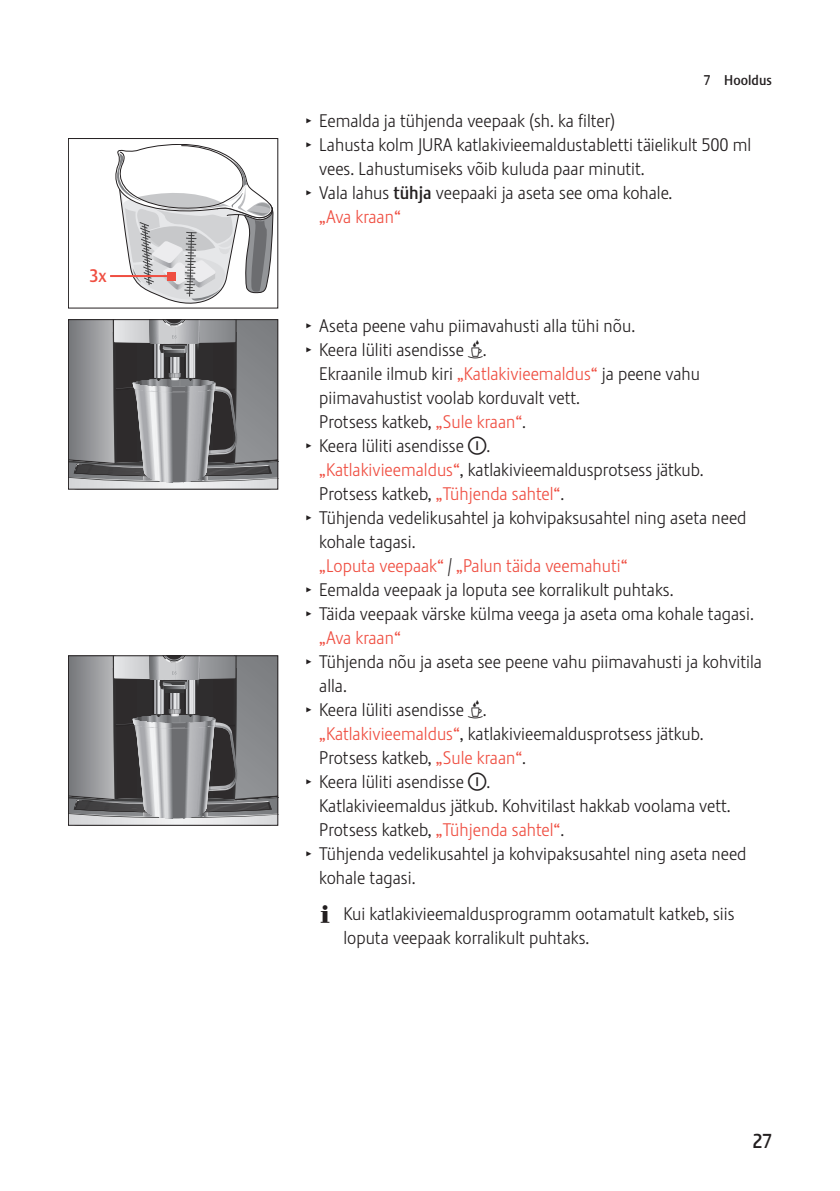
<style>
.page{position:relative;width:840px;height:1191px;background:#fff}
.page>*{position:absolute;margin:0;border:0;box-sizing:border-box;transform-origin:0 0}
.t1{font:20px "Stalemate Pro 2 J Medium";color:#231f20}
.t2{font:18px/24px "Stalemate Pro 2 J Light";color:#231f20}
.t3{font:18px "Stalemate Pro 2 J Light";color:#ef4e41}
.t4{font:18px "Stalemate Pro 2 J Medium";color:#ef4e41}
.t5{font:14px "Stalemate Pro 2 J Medium";color:#231f20}
.s1{font-family:"Jura Pict 2006";font-size:14px}
.s2{font-family:"Stalemate Pro 2 J Medium"}
.s3{font-family:"Jura Pict 2006"}
.s4{color:#ef4e41}
.s5{color:#231f20}
</style>
<div class="page">
<svg style="left:115px;top:144px;width:158px;height:159px"></svg>
<div style="left:68px;top:138px;width:210px;height:170px;border:1px solid #231f20"></div>
<hr style="left:110px;top:275px;width:62px;height:2px;background:#ef4e41">
<div style="left:168px;top:272px;width:8px;height:8px;background:#ef4e41"></div>
<svg style="left:70px;top:321px;width:206px;height:166px;background:#828284"></svg>
<div style="left:68px;top:319px;width:210px;height:170px;border:1px solid #231f20"></div>
<svg style="left:70px;top:657px;width:206px;height:166px;background:#818284"></svg>
<div style="left:68px;top:655px;width:210px;height:170px;border:1px solid #231f20"></div>
<p class="t4" style="left:90px;top:265px;width:18px">3x</p>
<p class="t5" style="left:703px;top:72px;width:70px">7 Hooldus</p>
<p class="t2" style="left:306px;top:109px;width:310px"><span class="s1">T</span> Eemalda ja tühjenda veepaak (sh. ka filter)</p>
<p class="t2" style="left:306px;top:133px;width:446px"><span class="s1">T</span> Lahusta kolm JURA katlakivieemaldustabletti täielikult 500 ml</p>
<p class="t2" style="left:319px;top:157px;width:325px">vees. Lahustumiseks võib kuluda paar minutit.</p>
<p class="t2" style="left:306px;top:181px;width:365px"><span class="s1">T</span> Vala lahus <span class="s2">tühja</span> veepaaki ja aseta see oma kohale.</p>
<p class="t3" style="left:319px;top:206px;width:83px">„Ava kraan“</p>
<p class="t2" style="left:306px;top:314px;width:328px"><span class="s1">T</span> Aseta peene vahu piimavahusti alla tühi nõu.<br><span class="s1">T</span> Keera lüliti asendisse <span class="s3">x</span>.</p>
<p class="t2" style="left:319px;top:362px;width:382px">Ekraanile ilmub kiri <span class="s4">„Katlakivieemaldus“</span> ja peene vahu</p>
<p class="t2" style="left:319px;top:386px;width:260px">piimavahustist voolab korduvalt vett.</p>
<p class="t2" style="left:319px;top:410px;width:206px">Protsess katkeb, <span class="s4">„Sule kraan“</span>.</p>
<p class="t2" style="left:306px;top:434px;width:183px"><span class="s1">T</span> Keera lüliti asendisse <span class="s3">°</span>.</p>
<p class="t2" style="left:319px;top:458px;width:384px"><span class="s4">„Katlakivieemaldus“</span>, katlakivieemaldusprotsess jätkub.</p>
<p class="t2" style="left:319px;top:482px;width:244px">Protsess katkeb, <span class="s4">„Tühjenda sahtel“</span>.</p>
<p class="t2" style="left:306px;top:506px;width:441px"><span class="s1">T</span> Tühjenda vedelikusahtel ja kohvipaksusahtel ning aseta need</p>
<p class="t2" style="left:319px;top:530px;width:96px">kohale tagasi.</p>
<p class="t3" style="left:319px;top:555px;width:309px">„Loputa veepaak“ <span class="s5">/</span> „Palun täida veemahuti“</p>
<p class="t2" style="left:306px;top:578px;width:366px"><span class="s1">T</span> Eemalda veepaak ja loputa see korralikult puhtaks.</p>
<p class="t2" style="left:306px;top:602px;width:446px"><span class="s1">T</span> Täida veepaak värske külma veega ja aseta oma kohale tagasi.</p>
<p class="t3" style="left:319px;top:627px;width:83px">„Ava kraan“</p>
<p class="t2" style="left:306px;top:650px;width:457px"><span class="s1">T</span> Tühjenda nõu ja aseta see peene vahu piimavahusti ja kohvitila</p>
<p class="t2" style="left:319px;top:674px;width:27px">alla.</p>
<p class="t2" style="left:306px;top:698px;width:180px"><span class="s1">T</span> Keera lüliti asendisse <span class="s3">x</span>.</p>
<p class="t2" style="left:319px;top:722px;width:384px"><span class="s4">„Katlakivieemaldus“</span>, katlakivieemaldusprotsess jätkub.</p>
<p class="t2" style="left:319px;top:746px;width:206px">Protsess katkeb, <span class="s4">„Sule kraan“</span>.</p>
<p class="t2" style="left:306px;top:770px;width:183px"><span class="s1">T</span> Keera lüliti asendisse <span class="s3">°</span>.</p>
<p class="t2" style="left:319px;top:794px;width:410px">Katlakivieemaldus jätkub. Kohvitilast hakkab voolama vett.</p>
<p class="t2" style="left:319px;top:818px;width:244px">Protsess katkeb, <span class="s4">„Tühjenda sahtel“</span>.</p>
<p class="t2" style="left:306px;top:842px;width:441px"><span class="s1">T</span> Tühjenda vedelikusahtel ja kohvipaksusahtel ning aseta need</p>
<p class="t2" style="left:319px;top:866px;width:96px">kohale tagasi.</p>
<p class="t2" style="left:343px;top:901px;width:392px;text-indent:-23px"><span class="s3">E</span> Kui katlakivieemaldusprogramm ootamatult katkeb, siis loputa veepaak korralikult puhtaks.</p>
<p class="t1" style="left:752px;top:1129px;width:20px">27</p>
</div>
